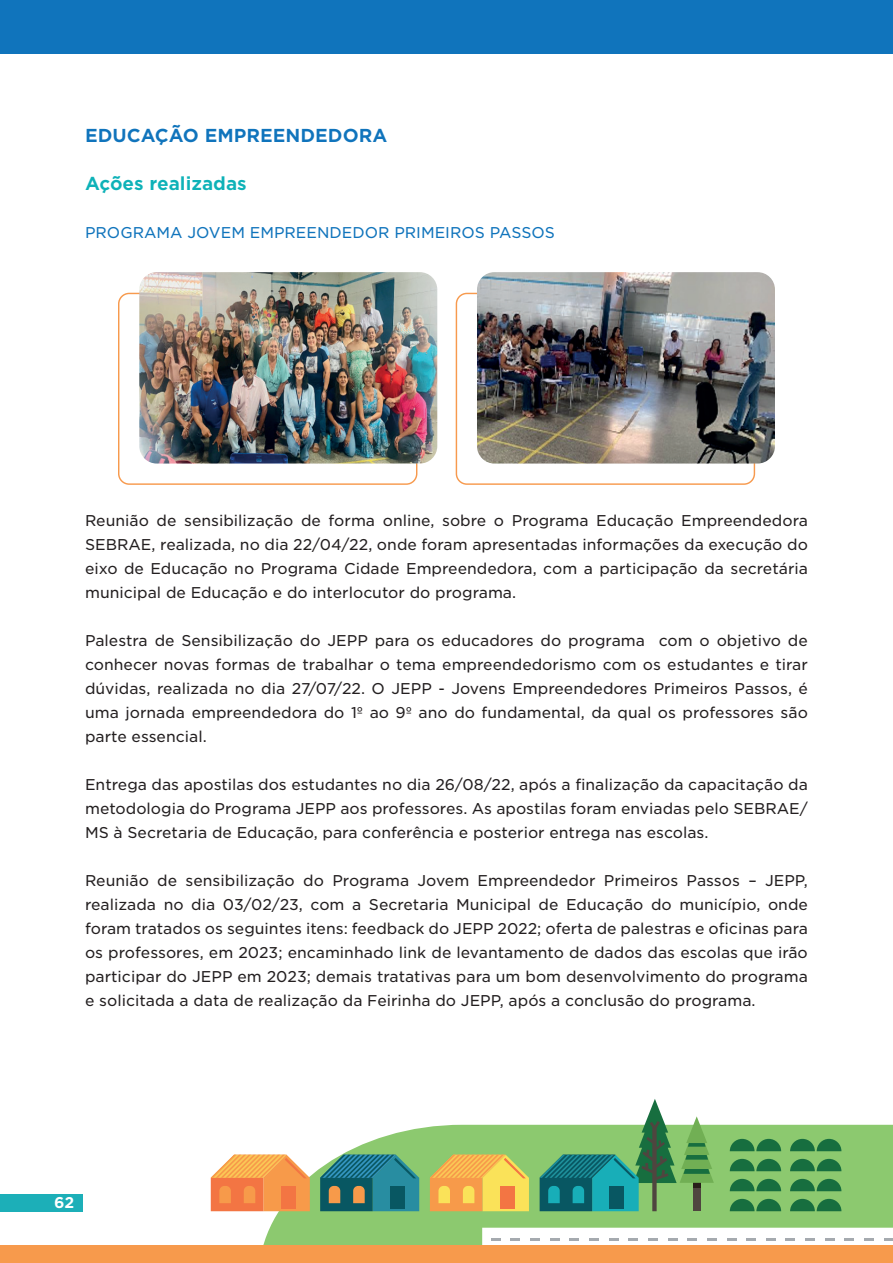
<style>
.page{position:relative;width:893px;height:1263px;background:#fff}
.page>*{position:absolute;margin:0;border:0;box-sizing:border-box;transform-origin:0 0}
.t1{font:700 18px "Gotham S Sm";color:#1074bc}
.t2{font:700 18px "Gotham S Sm";color:#0eb2b8}
.t3{font:15px/24px "Gotham S Sm";color:#231f20;text-align:justify}
.t4{font:15px "Gotham S Sm";color:#1074bc}
.t5{font:700 15px "Gotham S Sm";color:#fff}
</style>
<div class="page">
<svg style="left:260px;top:1125px;width:633px;height:121px;fill:#8cc96f"></svg>
<svg style="left:430px;top:1155px;width:52px;height:56px;background:#eeae50"></svg>
<svg style="left:320px;top:1155px;width:99px;height:56px;background:#357e82"></svg>
<svg style="left:211px;top:1155px;width:99px;height:56px;background:#f69c5a"></svg>
<svg style="left:540px;top:1099px;width:174px;height:36px"></svg>
<svg style="left:482px;top:1135px;width:411px;height:111px;background:#86ba7e"></svg>
<svg style="left:884px;top:1238px;width:9px;height:2px"></svg>
<svg style="left:864px;top:1238px;width:10px;height:2px"></svg>
<svg style="left:844px;top:1238px;width:10px;height:2px"></svg>
<svg style="left:825px;top:1238px;width:10px;height:2px"></svg>
<svg style="left:805px;top:1238px;width:10px;height:2px"></svg>
<svg style="left:785px;top:1238px;width:10px;height:2px"></svg>
<svg style="left:766px;top:1238px;width:10px;height:2px"></svg>
<svg style="left:746px;top:1238px;width:10px;height:2px"></svg>
<svg style="left:727px;top:1238px;width:9px;height:2px"></svg>
<svg style="left:707px;top:1238px;width:10px;height:2px"></svg>
<svg style="left:687px;top:1238px;width:10px;height:2px"></svg>
<svg style="left:668px;top:1238px;width:9px;height:2px"></svg>
<svg style="left:648px;top:1238px;width:10px;height:2px"></svg>
<svg style="left:628px;top:1238px;width:10px;height:2px"></svg>
<svg style="left:609px;top:1238px;width:9px;height:2px"></svg>
<svg style="left:589px;top:1238px;width:10px;height:2px"></svg>
<svg style="left:569px;top:1238px;width:10px;height:2px"></svg>
<svg style="left:550px;top:1238px;width:10px;height:2px"></svg>
<svg style="left:530px;top:1238px;width:10px;height:2px"></svg>
<svg style="left:510px;top:1238px;width:10px;height:2px"></svg>
<svg style="left:491px;top:1238px;width:10px;height:2px"></svg>
<div style="left:0;top:1246px;width:893px;height:17px;background:#f79a4c"></div>
<div style="left:0;top:1194px;width:83px;height:18px;background:#1cafb8"></div>
<div style="left:0;top:0;width:893px;height:54px;background:#1074bc"></div>
<img style="left:139px;top:272px;width:298px;height:191px">
<img style="left:477px;top:272px;width:298px;height:191px">
<p class="t1" style="left:85px;top:123px;width:304px">EDUCAÇÃO EMPREENDEDORA</p>
<p class="t2" style="left:85px;top:171px;width:163px">Ações realizadas</p>
<p class="t4" style="left:85px;top:222px;width:471px">PROGRAMA JOVEM EMPREENDEDOR PRIMEIROS PASSOS</p>
<p class="t3" style="left:85px;top:508px;width:724px">Reunião de sensibilização de forma online, sobre o Programa Educação Empreendedora SEBRAE, realizada, no dia 22/04/22, onde foram apresentadas informações da execução do eixo de Educação no Programa Cidade Empreendedora, com a participação da secretária municipal de Educação e do interlocutor do programa.</p>
<p class="t3" style="left:85px;top:628px;width:724px">Palestra de Sensibilização do JEPP para os educadores do programa com o objetivo de conhecer novas formas de trabalhar o tema empreendedorismo com os estudantes e tirar dúvidas, realizada no dia 27/07/22. O JEPP - Jovens Empreendedores Primeiros Passos, é uma jornada empreendedora do 1º ao 9º ano do fundamental, da qual os professores são parte essencial.</p>
<p class="t3" style="left:85px;top:772px;width:724px">Entrega das apostilas dos estudantes no dia 26/08/22, após a finalização da capacitação da metodologia do Programa JEPP aos professores. As apostilas foram enviadas pelo SEBRAE/ MS à Secretaria de Educação, para conferência e posterior entrega nas escolas.</p>
<p class="t3" style="left:85px;top:868px;width:724px">Reunião de sensibilização do Programa Jovem Empreendedor Primeiros Passos – JEPP, realizada no dia 03/02/23, com a Secretaria Municipal de Educação do município, onde foram tratados os seguintes itens: feedback do JEPP 2022; oferta de palestras e oficinas para os professores, em 2023; encaminhado link de levantamento de dados das escolas que irão participar do JEPP em 2023; demais tratativas para um bom desenvolvimento do programa e solicitada a data de realização da Feirinha do JEPP, após a conclusão do programa.</p>
<p class="t5" style="left:54px;top:1192px;width:22px">62</p>
</div>
